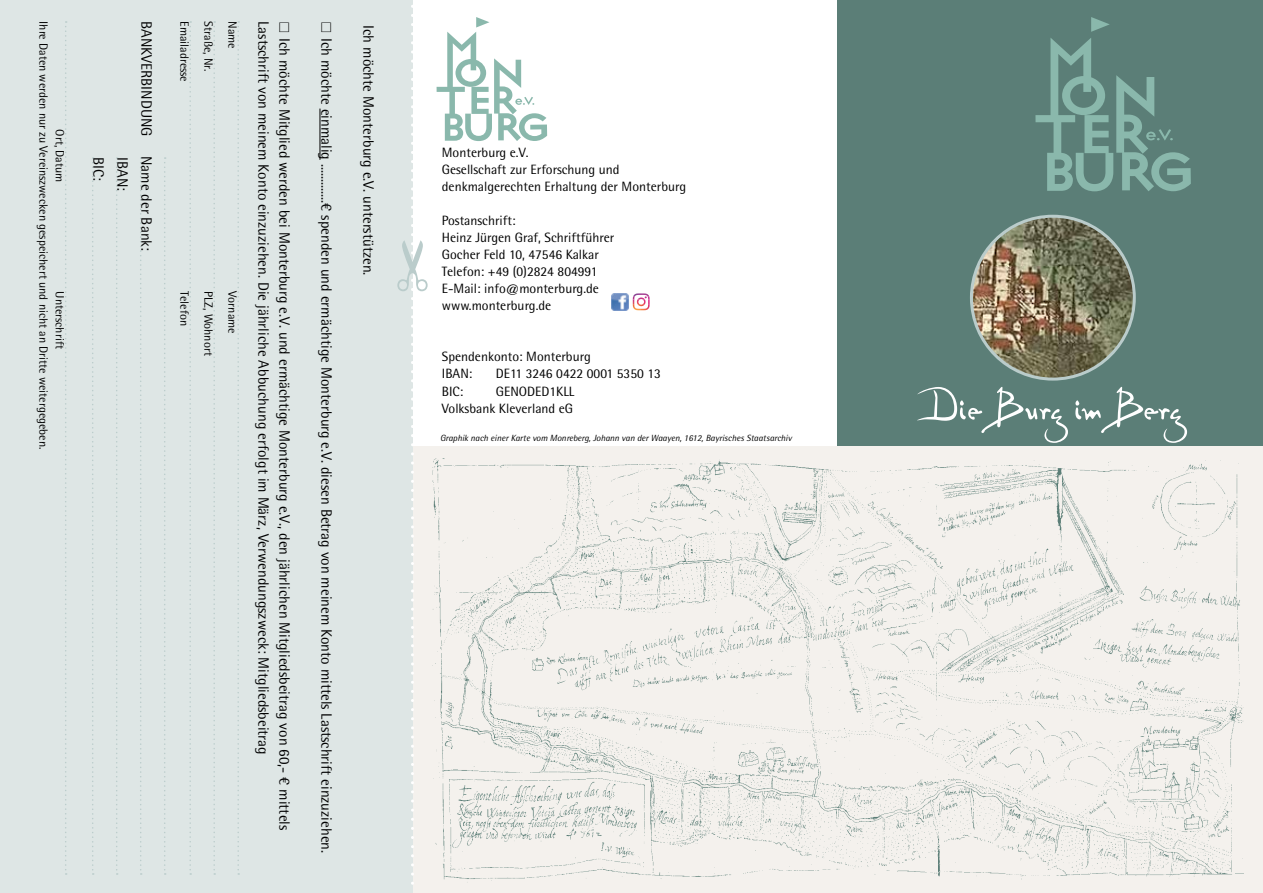
<style>
.page{position:relative;width:1263px;height:893px;background:#fff}
.page>*{position:absolute;margin:0;border:0;box-sizing:border-box;transform-origin:0 0}
.t1{font:54px "P22 Da Vinci Forward";letter-spacing:-.01em;color:#fff}
.t2{font:15px "Rotis Semi Sans Std";color:#000}
.t3{font:13.5px/17px "Rotis Semi Sans Std";color:#000}
.t4{font:12px/16.5px "Rotis Semi Sans Std";color:#000}
.t5{font:italic 9px "Rotis Semi Sans Std";color:#000}
</style>
<div class="page">
<div style="left:838px;top:0;width:425px;height:446px;background:#5b7e77"></div>
<div style="left:412px;top:446px;width:851px;height:447px;background:#f4f1ed"></div>
<div style="left:0;top:0;width:412px;height:893px;background:#dee6e5"></div>
<svg style="left:397px;top:0;width:31px;height:893px"></svg>
<hr style="left:320px;top:109px;width:1px;height:51px;background:#000">
<svg style="left:237px;top:21px;width:2px;height:854px"></svg>
<svg style="left:213px;top:21px;width:2px;height:854px"></svg>
<svg style="left:189px;top:21px;width:2px;height:854px"></svg>
<svg style="left:164px;top:157px;width:2px;height:718px"></svg>
<svg style="left:140px;top:157px;width:2px;height:718px"></svg>
<svg style="left:116px;top:157px;width:2px;height:718px"></svg>
<svg style="left:92px;top:157px;width:2px;height:718px"></svg>
<svg style="left:65px;top:21px;width:2px;height:854px"></svg>
<img style="left:971px;top:216px;width:163px;height:163px;border-radius:81px">
<div style="left:970px;top:215px;width:166px;height:166px;border:3px solid #bacccb;border-radius:50%"></div>
<img style="left:432px;top:458px;width:811px;height:423px">
<img style="left:633px;top:304px;width:17px;height:6px">
<img style="left:633px;top:293px;width:17px;height:7px">
<svg style="left:637px;top:300px;width:13px;height:4px"></svg>
<img style="left:611px;top:293px;width:17px;height:18px">
<svg style="left:437px;top:17px;width:110px;height:124px"></svg>
<svg style="left:1091px;top:17px;width:19px;height:15px"></svg>
<svg style="left:1035px;top:38px;width:156px;height:153px"></svg>
<p class="t4" style="left:68px;top:21px;width:430px;text-indent:108px;rotate:90deg">Ort, Datum Unterschrift<br>Ihre Daten werden nur zu Vereinszwecken gespeichert und nicht an Dritte weitergegeben.</p>
<p class="t2" style="left:107px;top:157px;width:25px;rotate:90deg">BIC:</p>
<p class="t2" style="left:131px;top:157px;width:35px;rotate:90deg">IBAN:</p>
<p class="t2" style="left:155px;top:21px;width:117px;rotate:90deg">Bankverbindung</p>
<p class="t2" style="left:155px;top:156px;width:96px;rotate:90deg">Name der Bank:</p>
<p class="t4" style="left:193px;top:21px;width:62px;rotate:90deg">Emailadresse</p>
<p class="t4" style="left:217px;top:21px;width:51px;rotate:90deg">Straße, Nr.</p>
<p class="t4" style="left:193px;top:291px;width:36px;rotate:90deg">Telefon</p>
<p class="t4" style="left:217px;top:291px;width:66px;rotate:90deg">PLZ, Wohnort</p>
<p class="t4" style="left:241px;top:21px;width:29px;rotate:90deg">Name</p>
<p class="t2" style="left:272px;top:21px;width:735px;rotate:90deg">Lastschrift von meinem Konto einzuziehen. Die jährliche Abbuchung erfolgt im März, Verwendungszweck: Mitgliedsbeitrag</p>
<p class="t2" style="left:293px;top:38px;width:794px;rotate:90deg">Ich möchte Mitglied werden bei Monterburg e.V. und ermächtige Monterburg e.V., den jährlichen Mitgliedsbeitrag von 60,- € mittels</p>
<p class="t4" style="left:241px;top:291px;width:44px;rotate:90deg">Vorname</p>
<p class="t2" style="left:335px;top:38px;width:817px;rotate:90deg">Ich möchte einmalig .............€ spenden und ermächtige Monterburg e.V. diesen Betrag von meinem Konto mittels Lastschrift einzuziehen.</p>
<p class="t2" style="left:377px;top:25px;width:252px;rotate:90deg">Ich möchte Monterburg e.V. unterstützen.</p>
<p class="t3" style="left:442px;top:144px;width:246px">Monterburg e.V.<br>Gesellschaft zur Erforschung und denkmalgerechten Erhaltung der Monterburg</p>
<p class="t3" style="left:442px;top:212px;width:174px">Postanschrift:<br>Heinz Jürgen Graf, Schriftführer<br>Gocher Feld 10, 47546 Kalkar<br>Telefon: +49 (0)2824 804991<br>E-Mail: info@monterburg.de www.monterburg.de</p>
<p class="t3" style="left:442px;top:348px;width:150px">Spendenkonto: Monterburg<br>IBAN:</p>
<p class="t3" style="left:496px;top:365px;width:167px">DE11 3246 0422 0001 5350 13</p>
<p class="t3" style="left:442px;top:382px;width:45px">BIC: G</p>
<p class="t3" style="left:442px;top:382px;width:134px;text-align:right">ENODED1KLL<br>Volksbank Kleverland eG</p>
<p class="t5" style="left:440px;top:432px;width:353px">Graphik nach einer Karte vom Monreberg, Johann van der Waayen, 1612, Bayrisches Staatsarchiv</p>
<h1 class="t1" style="left:918px;top:376px;width:265px">Die Burg im Berg</h1>
</div>
